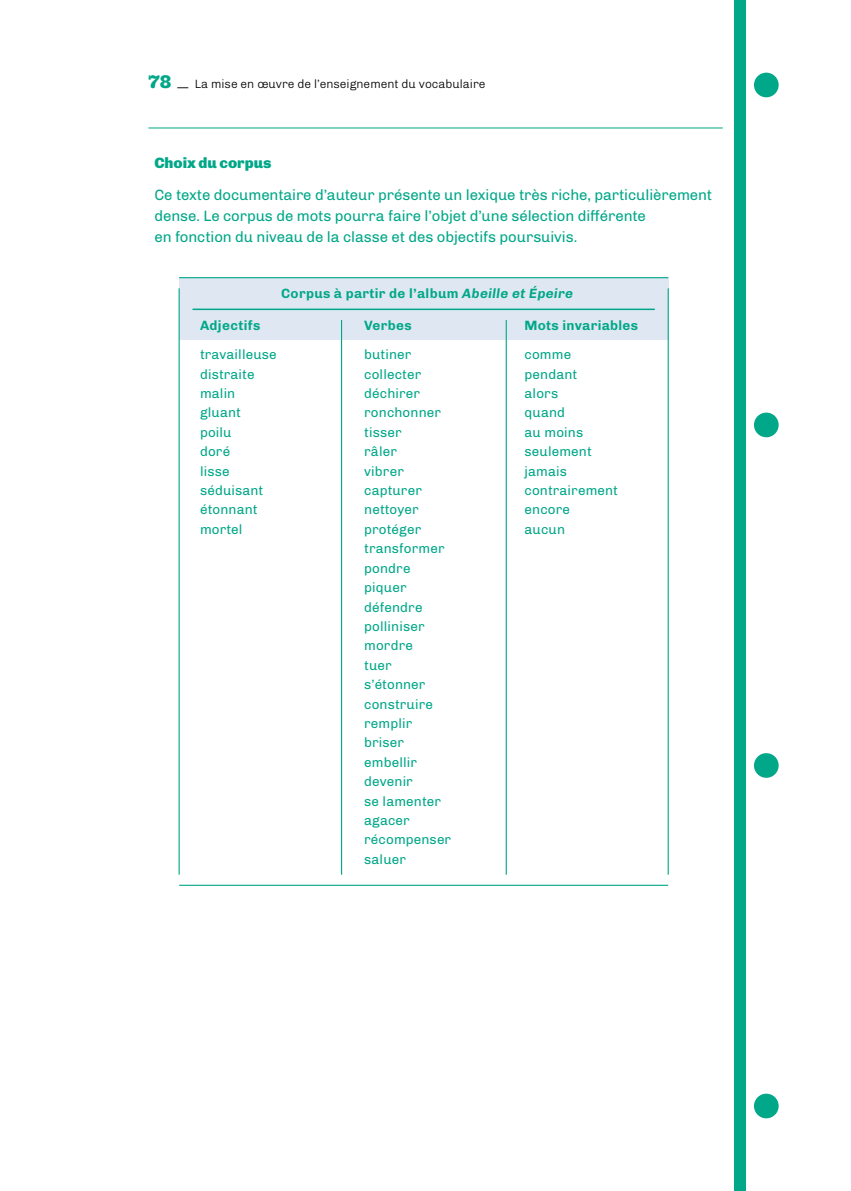
<style>
.page{position:relative;width:851px;height:1191px;background:#fff}
.page>*{position:absolute;margin:0;border:0;box-sizing:border-box;transform-origin:0 0}
.t1{font:15px/21px "Chivo";letter-spacing:-.005em;color:#00a788}
.t2{font:900 15px "Chivo";letter-spacing:-.005em;color:#00a788}
.t3{font:13.5px/19.4px "Chivo";letter-spacing:.01em;color:#00a788}
.t4{font:700 13.5px "Chivo";letter-spacing:.025em;color:#00a788}
.t5{font:300 12px "Chivo";color:#000}
.s1{font-family:"Hernandez Niu W00";font-weight:800;font-size:18px;color:#00a788}
.s2{font-style:italic}
</style>
<div class="page">
<div style="left:733px;top:0;width:12px;height:1191px;background:#00a788"></div>
<hr style="left:148px;top:128px;width:574px;height:1px;background:#00a788">
<div style="left:179px;top:278px;width:489px;height:62px;background:#dfe8f2"></div>
<hr style="left:179px;top:277px;width:489px;height:1px;background:#00a788">
<hr style="left:179px;top:884px;width:489px;height:2px;background:#00a788">
<hr style="left:192px;top:308px;width:462px;height:2px;background:#00a788">
<hr style="left:341px;top:320px;width:1px;height:554px;background:#00a788">
<hr style="left:505px;top:320px;width:1px;height:554px;background:#00a788">
<hr style="left:667px;top:288px;width:1px;height:586px;background:#00a788">
<hr style="left:178px;top:288px;width:2px;height:586px;background:#00a788">
<div style="left:753px;top:73px;width:25px;height:24px;background:#00a788;border-radius:50%"></div>
<div style="left:753px;top:412px;width:25px;height:25px;background:#00a788;border-radius:50%"></div>
<div style="left:753px;top:753px;width:25px;height:25px;background:#00a788;border-radius:50%"></div>
<div style="left:753px;top:1093px;width:25px;height:25px;background:#00a788;border-radius:50%"></div>
<p class="t5" style="left:148px;top:75px;width:338px"><span class="s1">78</span> — La mise en œuvre de l’enseignement du vocabulaire</p>
<p class="t2" style="left:154px;top:151px;width:119px">Choix du corpus</p>
<p class="t1" style="left:154px;top:183px;width:559px">Ce texte documentaire d’auteur présente un lexique très riche, particulièrement dense. Le corpus de mots pourra faire l’objet d’une sélection différente<br>en fonction du niveau de la classe et des objectifs poursuivis.</p>
<p class="t4" style="left:281px;top:282px;width:293px">Corpus à partir de l’album <span class="s2">Abeille et Épeire</span></p>
<p class="t4" style="left:200px;top:315px;width:62px">Adjectifs</p>
<p class="t4" style="left:364px;top:315px;width:49px">Verbes</p>
<p class="t4" style="left:524px;top:315px;width:115px">Mots invariables</p>
<p class="t3" style="left:524px;top:344px;width:95px">comme pendant<br>alors<br>quand<br>au moins seulement jamais contrairement encore<br>aucun</p>
<p class="t3" style="left:200px;top:344px;width:78px">travailleuse distraite malin gluant<br>poilu<br>doré<br>lisse séduisant étonnant mortel</p>
<p class="t3" style="left:364px;top:344px;width:88px">butiner collecter déchirer ronchonner tisser<br>râler<br>vibrer capturer nettoyer protéger transformer pondre piquer défendre polliniser mordre<br>tuer s’étonner construire remplir briser embellir devenir<br>se lamenter agacer récompenser saluer</p>
</div>
